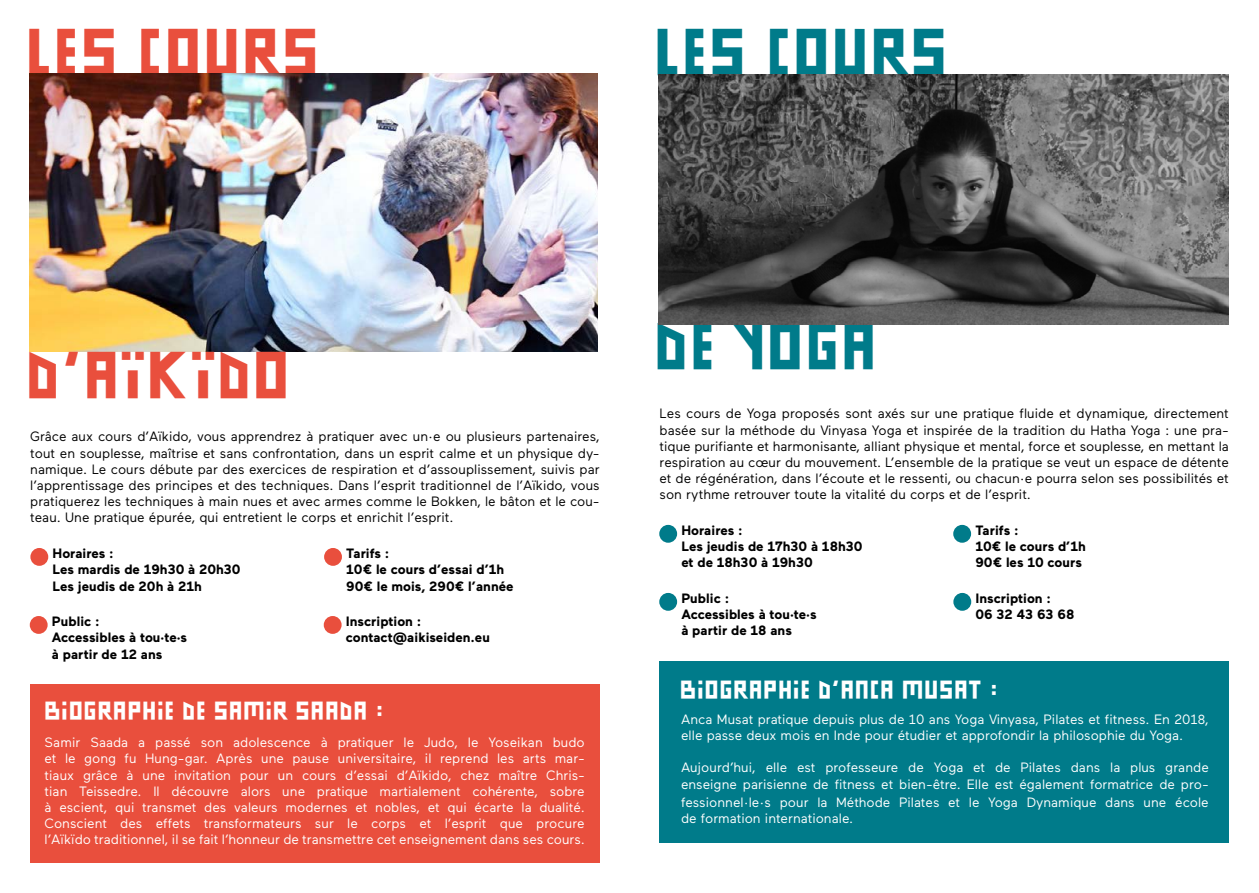
<style>
.page{position:relative;width:1259px;height:893px;background:#fff}
.page>*{position:absolute;margin:0;border:0;box-sizing:border-box;transform-origin:0 0}
.t1{font:46.5px "Residenthequedroite";color:#e94f3d}
.t2{font:46.5px "Residenthequedroite";color:#007b8a}
.t3{font:18px "Residenthequedroite";color:#fff}
.t4{font:13.5px/16.2px "Maax";color:#000;text-align:justify}
.t5{font:13.5px/16.2px "Maax";color:#fff}
.t6{font:700 13.5px/16.2px "Maax";color:#000}
</style>
<div class="page">
<img style="left:29px;top:74px;width:568px;height:277px">
<div style="left:30px;top:684px;width:570px;height:178px;background:#e94f3d"></div>
<div style="left:30px;top:548px;width:18px;height:18px;background:#e94f3d;border-radius:50%"></div>
<div style="left:324px;top:548px;width:18px;height:18px;background:#e94f3d;border-radius:50%"></div>
<div style="left:30px;top:616px;width:18px;height:18px;background:#e94f3d;border-radius:50%"></div>
<div style="left:324px;top:616px;width:18px;height:18px;background:#e94f3d;border-radius:50%"></div>
<div style="left:659px;top:661px;width:569px;height:181px;background:#007b8a"></div>
<img style="left:658px;top:74px;width:570px;height:250px">
<div style="left:659px;top:525px;width:18px;height:18px;background:#007b8a;border-radius:50%"></div>
<div style="left:953px;top:525px;width:18px;height:18px;background:#007b8a;border-radius:50%"></div>
<div style="left:659px;top:593px;width:18px;height:18px;background:#007b8a;border-radius:50%"></div>
<div style="left:953px;top:593px;width:18px;height:18px;background:#007b8a;border-radius:50%"></div>
<h1 class="t1" style="left:25px;top:23px;width:296px">LES COURS</h1>
<h1 class="t2" style="left:653px;top:23px;width:296px">LES COURS</h1>
<h1 class="t1" style="left:25px;top:346px;width:267px">D'AÏKÏDO</h1>
<p class="t4" style="left:30px;top:429px;width:571px">Grâce aux cours d’Aïkido, vous apprendrez à pratiquer avec un·e ou plusieurs partenaires, tout en souplesse, maîtrise et sans confrontation, dans un esprit calme et un physique dy&shy;namique. Le cours débute par des exercices de respiration et d’assouplissement, suivis par l’apprentissage des principes et des techniques. Dans l’esprit traditionnel de l’Aïkido, vous pratiquerez les techniques à main nues et avec armes comme le Bokken, le bâton et le cou&shy;teau. Une pratique épurée, qui entretient le corps et enrichit l’esprit.</p>
<p class="t6" style="left:53px;top:545px;width:190px">Horaires :<br>Les mardis de 19h30 à 20h30<br>Les jeudis de 20h à 21h</p>
<p class="t6" style="left:346px;top:545px;width:169px">Tarifs :<br>10€ le cours d’essai d’1h<br>90€ le mois, 290€ l’année</p>
<p class="t6" style="left:52px;top:613px;width:137px">Public :<br>Accessibles à tou·te·s à partir de 12 ans</p>
<p class="t6" style="left:346px;top:613px;width:145px">Inscription : contact@aikiseiden.eu</p>
<h2 class="t3" style="left:44px;top:699px;width:343px">BIOGRAPHIE DE SAMIR SAADA :</h2>
<p class="t5" style="left:45px;top:735px;width:542px;text-align:justify">Samir Saada a passé son adolescence à pratiquer le Judo, le Yoseikan budo et le gong fu Hung-gar. Après une pause universitaire, il reprend les arts mar&shy;tiaux grâce à une invitation pour un cours d’essai d’Aïkido, chez maître Chris&shy;tian Teissedre. Il découvre alors une pratique martialement cohérente, sobre à escient, qui transmet des valeurs modernes et nobles, et qui écarte la dualité.<br>Conscient des effets transformateurs sur le corps et l’esprit que procure l’Aïkïdo traditionnel, il se fait l’honneur de transmettre cet enseignement dans ses cours.</p>
<h1 class="t2" style="left:653px;top:317px;width:226px">DE YOGA</h1>
<p class="t4" style="left:659px;top:406px;width:571px">Les cours de Yoga proposés sont axés sur une pratique fluide et dynamique, directement basée sur la méthode du Vinyasa Yoga et inspirée de la tradition du Hatha Yoga : une pra&shy;tique purifiante et harmonisante, alliant physique et mental, force et souplesse, en mettant la respiration au cœur du mouvement. L’ensemble de la pratique se veut un espace de détente et de régénération, dans l’écoute et le ressenti, ou chacun·e pourra selon ses possibilités et son rythme retrouver toute la vitalité du corps et de l’esprit.</p>
<p class="t6" style="left:681px;top:522px;width:183px">Horaires :<br>Les jeudis de 17h30 à 18h30 et de 18h30 à 19h30</p>
<p class="t6" style="left:975px;top:522px;width:112px">Tarifs :<br>10€ le cours d’1h<br>90€ les 10 cours</p>
<p class="t6" style="left:681px;top:590px;width:137px">Public :<br>Accessibles à tou·te·s à partir de 18 ans</p>
<p class="t6" style="left:975px;top:590px;width:100px">Inscription :<br>06 32 43 63 68</p>
<h2 class="t3" style="left:679px;top:678px;width:322px">BIOGRAPHIE D'ANCA MUSAT :</h2>
<p class="t5" style="left:681px;top:711px;width:529px">Anca Musat pratique depuis plus de 10 ans Yoga Vinyasa, Pilates et fitness. En 2018, elle passe deux mois en Inde pour étudier et approfondir la philosophie du Yoga.</p>
<p class="t5" style="left:681px;top:760px;width:529px">Aujourd’hui, elle est professeure de Yoga et de Pilates dans la plus grande enseigne parisienne de fitness et bien-être. Elle est également formatrice de pro-</p>
<p class="t5" style="left:681px;top:794px;width:529px">fessionnel·le·s pour la Méthode Pilates et le Yoga Dynamique dans une école de formation internationale.</p>
</div>
